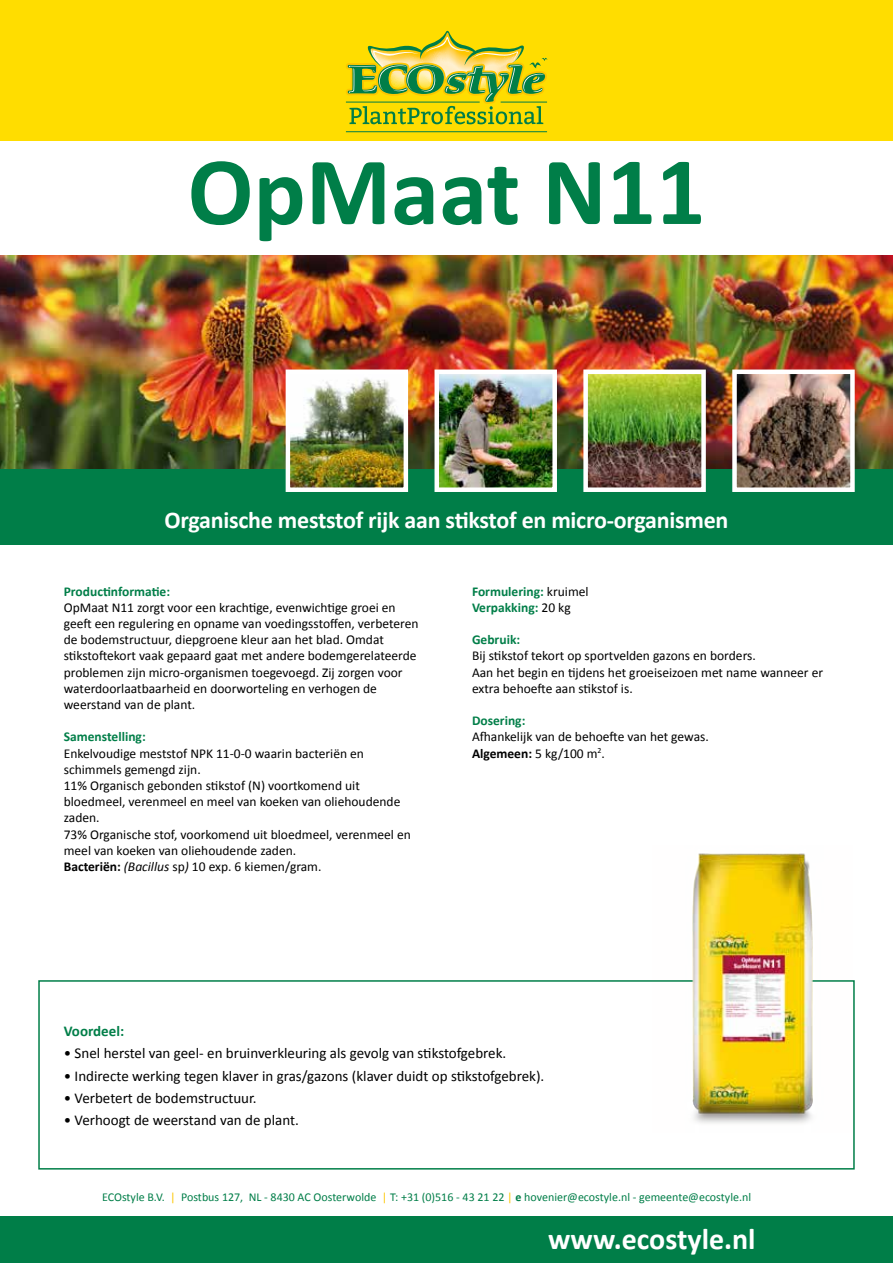
<style>
.page{position:relative;width:893px;height:1263px;background:#fff}
.page>*{position:absolute;margin:0;border:0;box-sizing:border-box;transform-origin:0 0}
.t1{font:700 97.5px "Calibri";color:#007e48}
.t2{font:700 30px "Calibri";color:#fff}
.t3{font:700 24px "Calibri";letter-spacing:-.01em;color:#fff}
.t4{font:15px "Calibri";color:#000}
.t5{font:700 15px "Calibri";color:#007e48}
.t6{font:13.5px/16.2px "Calibri";color:#000}
.t7{font:700 13.5px/16.2px "Calibri";color:#007e48}
.t8{font:12px "Calibri";color:#007e48}
.s1{font-weight:700}
.s2{font-style:italic}
.s3{font-weight:400;color:#000}
.s4{color:#fdc600}
</style>
<div class="page">
<div style="left:0;top:0;width:893px;height:140px;background:#fd0"></div>
<hr style="left:346px;top:131px;width:201px;height:1px;background:#007e48">
<svg style="left:346px;top:31px;width:201px;height:93px"></svg>
<div style="left:0;top:1216px;width:893px;height:47px;background:#007e48"></div>
<div style="left:38px;top:980px;width:817px;height:189px;border:2px solid #007e48"></div>
<img style="left:0;top:255px;width:893px;height:214px">
<div style="left:0;top:469px;width:893px;height:75px;background:#007e48"></div>
<img style="left:737px;top:374px;width:113px;height:113px">
<div style="left:732px;top:369px;width:123px;height:123px;border:4px solid #fff"></div>
<img style="left:588px;top:374px;width:113px;height:113px">
<div style="left:583px;top:369px;width:123px;height:123px;border:4px solid #fff"></div>
<img style="left:439px;top:374px;width:113px;height:113px">
<div style="left:434px;top:369px;width:123px;height:123px;border:4px solid #fff"></div>
<img style="left:291px;top:374px;width:112px;height:113px">
<div style="left:286px;top:369px;width:122px;height:123px;border:4px solid #fff"></div>
<img style="left:653px;top:853px;width:200px;height:279px">
<h1 class="t1" style="left:188px;top:129px;width:519px">OpMaat N11</h1>
<h3 class="t3" style="left:164px;top:505px;width:566px">Organische meststof rijk aan stikstof en micro-organismen</h3>
<p class="t7" style="left:64px;top:583px;width:108px">Productinformatie:</p>
<p class="t6" style="left:64px;top:599px;width:356px">OpMaat N11 zorgt voor een krachtige, evenwichtige groei en geeft een regulering en opname van voedingsstoffen, verbeteren de bodemstructuur, diepgroene kleur aan het blad. Omdat stikstoftekort vaak gepaard gaat met andere bodemgerelateerde problemen zijn micro-organismen toegevoegd. Zij zorgen voor waterdoorlaatbaarheid en doorworteling en verhogen de weerstand van de plant.</p>
<p class="t7" style="left:64px;top:729px;width:83px">Samenstelling:</p>
<p class="t6" style="left:64px;top:745px;width:349px">Enkelvoudige meststof NPK 11-0-0 waarin bacteriën en schimmels gemengd zijn.<br>11% Organisch gebonden stikstof (N) voortkomend uit bloedmeel, verenmeel en meel van koeken van oliehoudende zaden.<br>73% Organische stof, voorkomend uit bloedmeel, verenmeel en meel van koeken van oliehoudende zaden.<br><span class="s1">Bacteriën:</span> <span class="s2">(Bacillus</span> sp<span class="s2">)</span> 10 exp. 6 kiemen/gram.</p>
<p class="t7" style="left:472px;top:583px;width:118px">Formulering: <span class="s3">kruimel<br></span>Verpakking: <span class="s3">20 kg</span></p>
<p class="t7" style="left:472px;top:632px;width:50px">Gebruik:</p>
<p class="t6" style="left:472px;top:648px;width:353px">Bij stikstof tekort op sportvelden gazons en borders.<br>Aan het begin en tijdens het groeiseizoen met name wanneer er extra behoefte aan stikstof is.</p>
<p class="t7" style="left:472px;top:713px;width:55px">Dosering:</p>
<p class="t6" style="left:472px;top:729px;width:238px">Afhankelijk van de behoefte van het gewas.<br><span class="s1">Algemeen:</span> 5 kg/100 m<sup>2</sup>.</p>
<p class="t5" style="left:64px;top:1021px;width:62px">Voordeel:</p>
<p class="t4" style="left:64px;top:1044px;width:444px">• Snel herstel van geel- en bruinverkleuring als gevolg van stikstofgebrek.</p>
<p class="t4" style="left:64px;top:1066px;width:482px">• Indirecte werking tegen klaver in gras/gazons (klaver duidt op stikstofgebrek).</p>
<p class="t4" style="left:64px;top:1088px;width:194px">• Verbetert de bodemstructuur.</p>
<p class="t4" style="left:64px;top:1110px;width:237px">• Verhoogt de weerstand van de plant.</p>
<p class="t8" style="left:102px;top:1189px;width:651px">ECOstyle B.V. <span class="s4">|</span> Postbus 127, NL - 8430 AC Oosterwolde <span class="s4">|</span> T: +31 (0)516 - 43 21 22 <span class="s4">|</span> <span class="s1">e</span> hovenier@ecostyle.nl - gemeente@ecostyle.nl</p>
<p class="t8" style="left:139px;top:1192px;width:617px">ECOstyle BV <span class="s4">|</span> Postbus 14, 8426 ZM Appelscha <span class="s4">|</span> <span class="s1">t</span> +31 (0)516 43 21 22 <span class="s4">|</span> <span class="s1">e</span> hovenier@ecostyle.nl - gemeente@ecostyle.nl</p>
<h2 class="t2" style="left:548px;top:1220px;width:209px">www.ecostyle.nl</h2>
</div>
